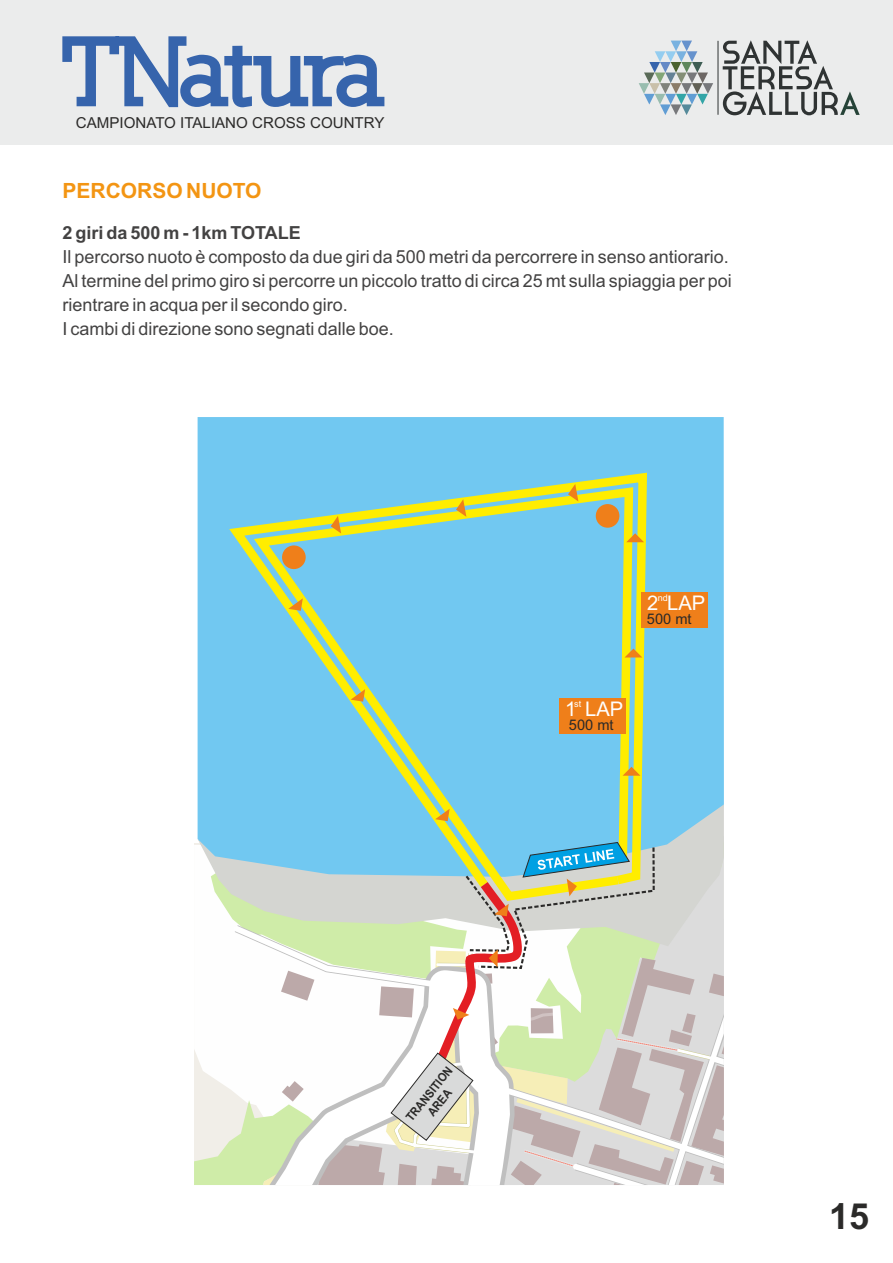
<style>
.page{position:relative;width:893px;height:1263px;background:#fff}
.page>*{position:absolute;margin:0;border:0;box-sizing:border-box;transform-origin:0 0}
.t1{font:700 36px "Arial";color:#2b2a29}
.t2{font:700 21px "Arial";color:#f39513}
.t3{font:20.25px "Arial";color:#fefefe}
.t4{font:18px/24.2px "Arial";color:#434242}
.t5{font:700 18px "Arial";color:#434242}
.t6{font:15.15px "Arial";color:#2b2a29}
.t7{font:14.7px "Arial";color:#2b2a29}
.t8{font:700 12px/13.4px "Arial";color:#2b2a29;text-align:center;scale:.9 1}
.t9{font:9px "Arial";color:#fefefe}
</style>
<div class="page">
<div style="left:0;top:0;width:893px;height:145px;background:#ebecec"></div>
<svg style="left:62px;top:36px;width:323px;height:72px"></svg>
<svg style="left:639px;top:41px;width:74px;height:74px"></svg>
<svg style="left:723px;top:40px;width:137px;height:75px"></svg>
<hr style="left:718px;top:41px;width:1px;height:74px;background:#2f3333">
<div style="left:198px;top:417px;width:526px;height:259px;background:#71c8f1"></div>
<svg style="left:222px;top:468px;width:429px;height:208px;background:#85cdce"></svg>
<svg style="left:246px;top:482px;width:391px;height:194px;background:#85ccce"></svg>
<svg style="left:624px;top:648px;width:18px;height:9px"></svg>
<svg style="left:626px;top:533px;width:18px;height:9px"></svg>
<svg style="left:568px;top:484px;width:10px;height:17px"></svg>
<svg style="left:456px;top:499px;width:10px;height:18px"></svg>
<svg style="left:331px;top:516px;width:10px;height:17px"></svg>
<svg style="left:288px;top:598px;width:15px;height:13px"></svg>
<div style="left:641px;top:592px;width:67px;height:35px;background:#ef7f1a"></div>
<svg style="left:194px;top:676px;width:530px;height:509px"></svg>
<p class="t6" style="left:76px;top:117px;width:310px">CAMPIONATO ITALIANO CROSS COUNTRY</p>
<p class="t2" style="left:63px;top:182px;width:201px">PERCORSO NUOTO</p>
<p class="t5" style="left:63px;top:225px;width:240px">2 giri da 500 m - 1km TOTALE</p>
<p class="t4" style="left:62px;top:246px;width:671px">Il percorso nuoto è composto da due giri da 500 metri da percorrere in senso antiorario.<br>Al termine del primo giro si percorre un piccolo tratto di circa 25 mt sulla spiaggia per poi rientrare in acqua per il secondo giro.<br>I cambi di direzione sono segnati dalle boe.</p>
<p class="t9" style="left:658px;top:594px;width:12px">nd</p>
<p class="t7" style="left:647px;top:613px;width:46px">500 mt</p>
<p class="t3" style="left:647px;top:595px;width:60px">2 LAP</p>
<p class="t9" style="left:574px;top:700px;width:9px">st</p>
<p class="t7" style="left:569px;top:719px;width:46px">500 mt</p>
<p class="t3" style="left:565px;top:702px;width:60px">1 LAP</p>
<p class="t8" style="left:404px;top:1116px;width:75px;rotate:-51deg">TRANSITION<br>AREA</p>
<h1 class="t1" style="left:829px;top:1202px;width:42px">15</h1>
</div>
